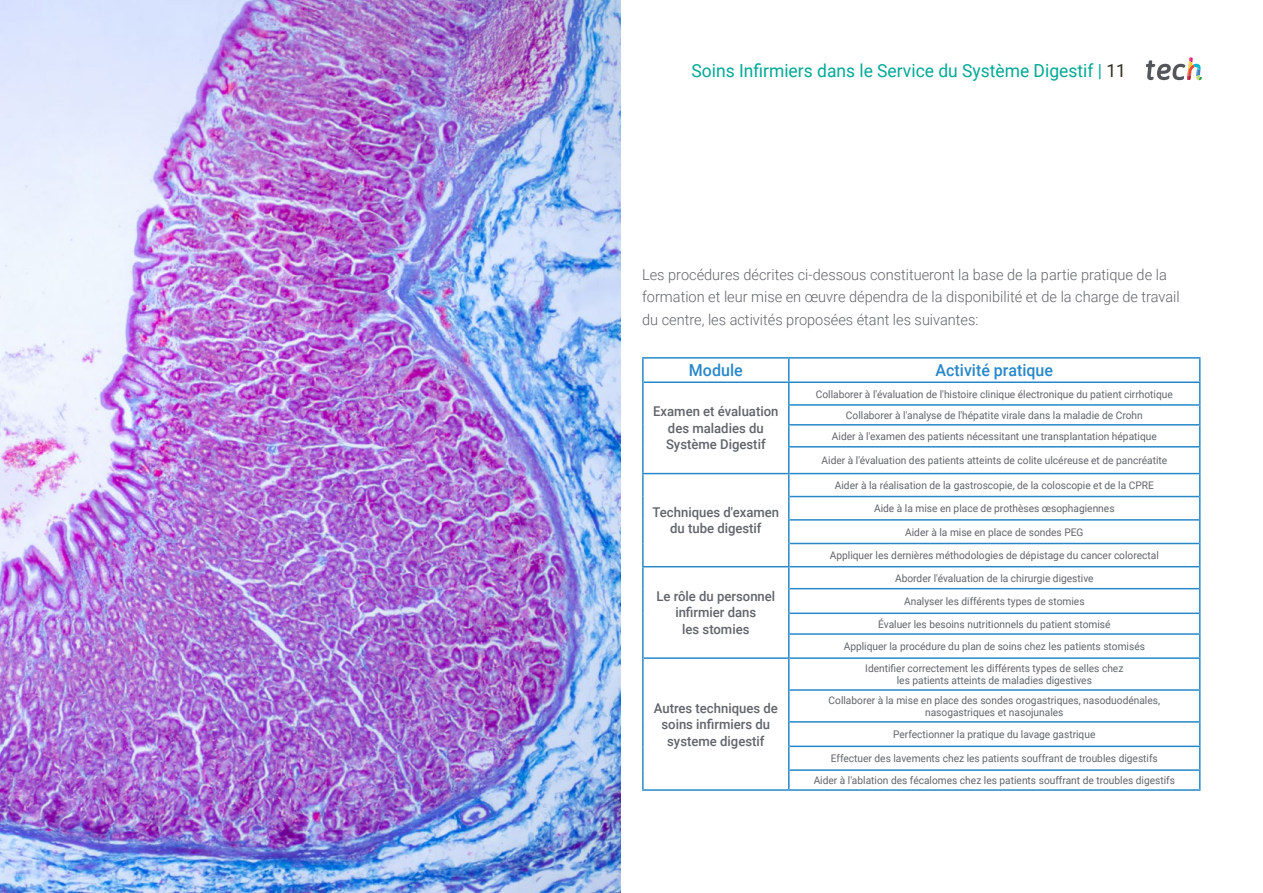
<style>
.page{position:relative;width:1263px;height:893px;background:#fff}
.page>*{position:absolute;margin:0;border:0;box-sizing:border-box;transform-origin:0 0}
.t1{font:18px "Roboto";color:#00a996}
.t2{font:500 16.5px "Roboto";color:#2988c9}
.t3{font:300 15px/22.5px "Roboto";color:#61646a}
.t4{font:500 13.5px/16.5px "Roboto";color:#61646a;text-align:center}
.t5{font:10.5px/21.1px "Roboto";color:#61646a;text-align:center}
.s1{color:#312e20}
</style>
<div class="page">
<img style="left:0;top:0;width:621px;height:893px">
<svg style="left:1146px;top:57px;width:56px;height:24px"></svg>
<hr style="left:642px;top:789px;width:147px;height:2px;background:#2488c9">
<hr style="left:642px;top:567px;width:2px;height:22px;background:#2988c9">
<hr style="left:642px;top:589px;width:2px;height:24px;background:#2988c9">
<hr style="left:642px;top:613px;width:2px;height:21px;background:#2988c9">
<hr style="left:642px;top:634px;width:2px;height:24px;background:#2988c9">
<hr style="left:642px;top:658px;width:2px;height:32px;background:#2988c9">
<hr style="left:788px;top:658px;width:1px;height:32px;background:#2988c9">
<hr style="left:642px;top:690px;width:2px;height:32px;background:#2988c9">
<hr style="left:788px;top:690px;width:1px;height:32px;background:#2988c9">
<hr style="left:642px;top:722px;width:2px;height:24px;background:#2988c9">
<hr style="left:642px;top:746px;width:2px;height:24px;background:#2988c9">
<svg style="left:642px;top:770px;width:2px;height:19px"></svg>
<svg style="left:788px;top:722px;width:1px;height:67px"></svg>
<hr style="left:789px;top:496px;width:410px;height:1px;background:#2988c9">
<hr style="left:789px;top:519px;width:410px;height:2px;background:#2988c9">
<hr style="left:789px;top:543px;width:410px;height:1px;background:#2988c9">
<hr style="left:789px;top:566px;width:410px;height:1px;background:#2988c9">
<hr style="left:789px;top:588px;width:410px;height:1px;background:#2988c9">
<hr style="left:789px;top:613px;width:410px;height:1px;background:#2988c9">
<hr style="left:644px;top:381px;width:144px;height:2px;background:#2988c9">
<hr style="left:642px;top:382px;width:2px;height:23px;background:#2488c9">
<hr style="left:642px;top:405px;width:2px;height:20px;background:#2488c9">
<hr style="left:642px;top:425px;width:2px;height:22px;background:#2488c9">
<hr style="left:642px;top:447px;width:2px;height:26px;background:#2488c9">
<hr style="left:644px;top:657px;width:144px;height:2px;background:#2988c9">
<hr style="left:642px;top:357px;width:147px;height:2px;background:#2488c9">
<hr style="left:642px;top:359px;width:2px;height:23px;background:#2488c9">
<hr style="left:789px;top:357px;width:411px;height:2px;background:#2488c9">
<hr style="left:788px;top:381px;width:412px;height:2px;background:#2488c9">
<hr style="left:788px;top:424px;width:412px;height:2px;background:#2488c9">
<hr style="left:789px;top:633px;width:411px;height:2px;background:#2488c9">
<hr style="left:789px;top:657px;width:411px;height:2px;background:#2488c9">
<hr style="left:789px;top:689px;width:411px;height:2px;background:#2488c9">
<hr style="left:789px;top:721px;width:411px;height:2px;background:#2488c9">
<hr style="left:789px;top:746px;width:411px;height:1px;background:#2488c9">
<hr style="left:789px;top:769px;width:411px;height:2px;background:#2488c9">
<hr style="left:789px;top:789px;width:411px;height:2px;background:#2488c9">
<hr style="left:788px;top:404px;width:412px;height:2px;background:#2488c9">
<hr style="left:788px;top:446px;width:412px;height:2px;background:#2488c9">
<hr style="left:789px;top:473px;width:411px;height:1px;background:#2488c9">
<svg style="left:1199px;top:359px;width:1px;height:298px"></svg>
<hr style="left:1199px;top:659px;width:1px;height:30px;background:#2488c9">
<hr style="left:1199px;top:691px;width:1px;height:30px;background:#2488c9">
<svg style="left:1199px;top:723px;width:1px;height:66px"></svg>
<hr style="left:642px;top:473px;width:147px;height:1px;background:#2988c9">
<hr style="left:642px;top:474px;width:2px;height:23px;background:#2988c9">
<hr style="left:642px;top:497px;width:2px;height:23px;background:#2988c9">
<hr style="left:642px;top:520px;width:2px;height:23px;background:#2988c9">
<hr style="left:642px;top:543px;width:2px;height:23px;background:#2988c9">
<svg style="left:788px;top:359px;width:1px;height:299px"></svg>
<hr style="left:642px;top:566px;width:147px;height:1px;background:#2988c9">
<h1 class="t1" style="left:692px;top:58px;width:436px">Soins Infirmiers dans le Service du Système Digestif | <span class="s1">11</span></h1>
<h3 class="t3" style="left:642px;top:262px;width:539px">Les procédures décrites ci-dessous constitueront la base de la partie pratique de la formation et leur mise en œuvre dépendra de la disponibilité et de la charge de travail du centre, les activités proposées étant les suivantes:</h3>
<h2 class="t2" style="left:689px;top:359px;width:55px">Module</h2>
<h2 class="t2" style="left:936px;top:359px;width:119px">Activité pratique</h2>
<p class="t4" style="left:653px;top:403px;width:127px">Examen et évaluation des maladies du<br>Système Digestif</p>
<p class="t5" style="left:816px;top:383px;width:359px">Collaborer à l'évaluation de l'histoire clinique électronique du patient cirrhotique<br>Collaborer à l'analyse de l'hépatite virale dans la maladie de Crohn<br>Aider à l'examen des patients nécessitant une transplantation hépatique</p>
<p class="t5" style="left:821px;top:449px;width:347px">Aider à l'évaluation des patients atteints de colite ulcéreuse et de pancréatite</p>
<p class="t4" style="left:652px;top:503px;width:128px">Techniques d'examen du tube digestif</p>
<p class="t4" style="left:656px;top:587px;width:120px">Le rôle du personnel infirmier dans<br>les stomies</p>
<p class="t4" style="left:654px;top:699px;width:126px">Autres techniques de soins infirmiers du systeme digestif</p>
<p class="t5" style="left:835px;top:474px;width:321px">Aider à la réalisation de la gastroscopie, de la coloscopie et de la CPRE</p>
<p class="t5" style="left:874px;top:497px;width:242px">Aide à la mise en place de prothèses œsophagiennes</p>
<p class="t5" style="left:905px;top:521px;width:180px">Aider à la mise en place de sondes PEG</p>
<p class="t5" style="left:830px;top:544px;width:330px">Appliquer les dernières méthodologies de dépistage du cancer colorectal</p>
<p class="t5" style="left:895px;top:567px;width:200px">Aborder l'évaluation de la chirurgie digestive</p>
<p class="t5" style="left:844px;top:590px;width:303px;line-height:22.5px">Analyser les différents types de stomies<br>Évaluer les besoins nutritionnels du patient stomisé<br>Appliquer la procédure du plan de soins chez les patients stomisés</p>
<p class="t5" style="left:865px;top:662px;width:260px;line-height:12px">Identifier correctement les différents types de selles chez les patients atteints de maladies digestives</p>
<p class="t5" style="left:828px;top:694px;width:333px;line-height:12px">Collaborer à la mise en place des sondes orogastriques, nasoduodénales, nasogastriques et nasojunales</p>
<p class="t5" style="left:893px;top:723px;width:204px">Perfectionner la pratique du lavage gastrique</p>
<p class="t5" style="left:814px;top:747px;width:363px;line-height:21.9px">Effectuer des lavements chez les patients souffrant de troubles digestifs<br>Aider à l'ablation des fécalomes chez les patients souffrant de troubles digestifs</p>
</div>
